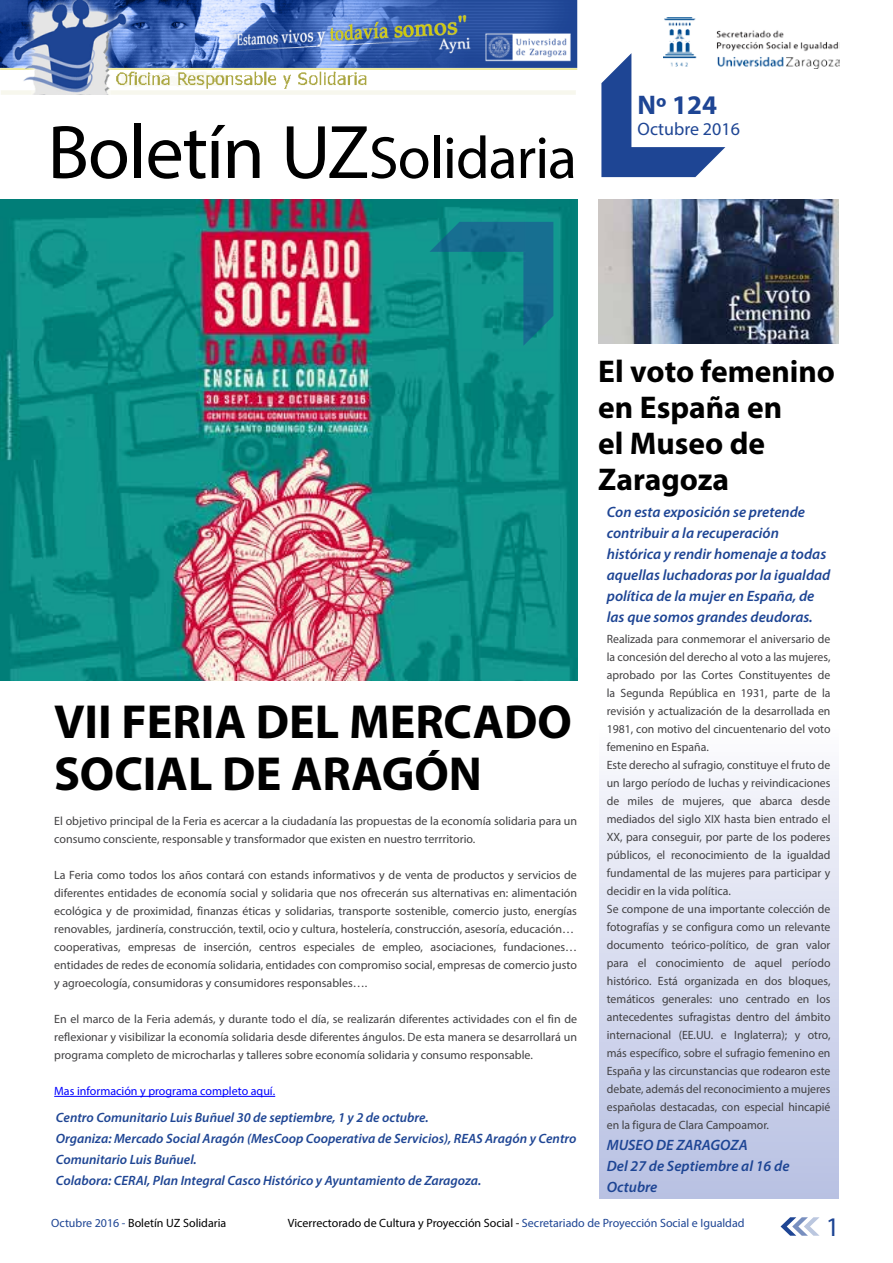
<style>
.page{position:relative;width:893px;height:1263px;background:#fff}
.page>*{position:absolute;margin:0;border:0;box-sizing:border-box;transform-origin:0 0}
.t1{font:76.5px "Myriad Pro";letter-spacing:-.015em;color:#000}
.t2{font:700 48px/52.5px "Myriad Pro";color:#000}
.t3{font:700 31.5px/36px "Myriad Pro";color:#000}
.t4{font:700 27px "Myriad Pro";color:#1e4594}
.t5{font:27px "Myriad Pro";color:#1e4594}
.t6{font:18px "Myriad Pro";color:#1e4594}
.t7{font:italic 600 15px/21px "Myriad Pro";color:#1e4594}
.t8{font:italic 600 13.5px/21px "Myriad Pro";color:#1e4594}
.t9{font:12px/18px "Myriad Pro";color:#414042}
.t10{font:12px "Myriad Pro";color:#000}
.t11{font:12px "Myriad Pro";color:#00f}
.s1{font-size:60px}
.s2{color:#1e4594}
</style>
<div class="page">
<svg style="left:780px;top:1217px;width:39px;height:19px"></svg>
<div style="left:599px;top:431px;width:240px;height:767px;background:linear-gradient(to bottom,#fff,#c0c7e6)"></div>
<img style="left:0;top:199px;width:577px;height:482px">
<img style="left:598px;top:199px;width:241px;height:145px">
<hr style="left:54px;top:1096px;width:221px;height:1px;background:#00f">
<svg style="left:429px;top:222px;width:124px;height:124px;background:#11838b"></svg>
<svg style="left:601px;top:53px;width:124px;height:124px"></svg>
<img style="left:0;top:0;width:577px;height:95px">
<img style="left:663px;top:17px;width:177px;height:51px">
<h1 class="t1" style="left:47px;top:105px;width:531px">Boletín UZ<span class="s1">Solidaria</span></h1>
<h3 class="t4" style="left:637px;top:87px;width:81px">Nº 124</h3>
<h3 class="t6" style="left:637px;top:118px;width:104px">Octubre 2016</h3>
<h2 class="t2" style="left:54px;top:694px;width:519px">VII FERIA DEL MERCADO<br>SOCIAL DE ARAGÓN</h2>
<p class="t9" style="left:54px;top:812px;width:524px">El objetivo principal de la Feria es acercar a la ciudadanía las propuestas de la economía solidaria para un consumo consciente, responsable y transformador que existen en nuestro terrritorio.</p>
<p class="t9" style="left:54px;top:866px;width:524px">La Feria como todos los años contará con estands informativos y de venta de productos y servicios de diferentes entidades de economía social y solidaria que nos ofrecerán sus alternativas en: alimentación ecológica y de proximidad, finanzas éticas y solidarias, transporte sostenible, comercio justo, energías renovables, jardinería, construcción, textil, ocio y cultura, hostelería, construcción, asesoría, educación… cooperativas, empresas de inserción, centros especiales de empleo, asociaciones, fundaciones… entidades de redes de economía solidaria, entidades con compromiso social, empresas de comercio justo y agroecología, consumidoras y consumidores responsables….</p>
<p class="t9" style="left:54px;top:1010px;width:524px;text-align:justify">En el marco de la Feria además, y durante todo el día, se realizarán diferentes actividades con el fin de reflexionar y visibilizar la economía solidaria desde diferentes ángulos. De esta manera se desarrollará un programa completo de microcharlas y talleres sobre economía solidaria y consumo responsable.</p>
<p class="t11" style="left:54px;top:1084px;width:223px">Mas información y programa completo aquí.</p>
<p class="t8" style="left:56px;top:1106px;width:522px">Centro Comunitario Luis Buñuel 30 de septiembre, 1 y 2 de octubre.<br>Organiza: Mercado Social Aragón (MesCoop Cooperativa de Servicios), REAS Aragón y Centro Comunitario Luis Buñuel.<br>Colabora: CERAI, Plan Integral Casco Histórico y Ayuntamiento de Zaragoza.</p>
<h3 class="t3" style="left:598px;top:352px;width:238px">El voto femenino en España en<br>el Museo de<br>Zaragoza</h3>
<p class="t7" style="left:607px;top:501px;width:225px">Con esta exposición se pretende contribuir a la recuperación histórica y rendir homenaje a todas aquellas luchadoras por la igualdad política de la mujer en España, de las que somos grandes deudoras.</p>
<p class="t9" style="left:607px;top:629px;width:225px">Realizada para conmemorar el aniversario de la concesión del derecho al voto a las mujeres, aprobado por las Cortes Constituyentes de la Segunda República en 1931, parte de la revisión y actualización de la desarrollada en 1981, con motivo del cincuentenario del voto femenino en España.<br>Este derecho al sufragio, constituye el fruto de un largo período de luchas y reivindicaciones de miles de mujeres, que abarca desde mediados del siglo XIX hasta bien entrado el XX, para conseguir, por parte de los poderes públicos, el reconocimiento de la igualdad fundamental de las mujeres para participar y decidir en la vida política.<br>Se compone de una importante colección de fotografías y se configura como un relevante documento teórico-político, de gran valor para el conocimiento de aquel período histórico. Está organizada en dos bloques, temáticos generales: uno centrado en los antecedentes sufragistas dentro del ámbito internacional (EE.UU. e Inglaterra); y otro, más específico, sobre el sufragio femenino en España y las circunstancias que rodearon este debate, además del reconocimiento a mujeres españolas destacadas, con especial hincapié en la figura de Clara Campoamor.</p>
<p class="t7" style="left:607px;top:1133px;width:184px">MUSEO DE ZARAGOZA<br>Del 27 de Septiembre al 16 de<br>Octubre</p>
<p class="t10" style="left:51px;top:1215px;width:177px"><span class="s2">Octubre 2016 -</span> Boletín UZ Solidaria</p>
<p class="t10" style="left:288px;top:1215px;width:458px">Vicerrectorado de Cultura y Proyección Social - <span class="s2">Secretariado de Proyección Social e Igualdad</span></p>
<h3 class="t5" style="left:826px;top:1210px;width:15px">1</h3>
</div>
